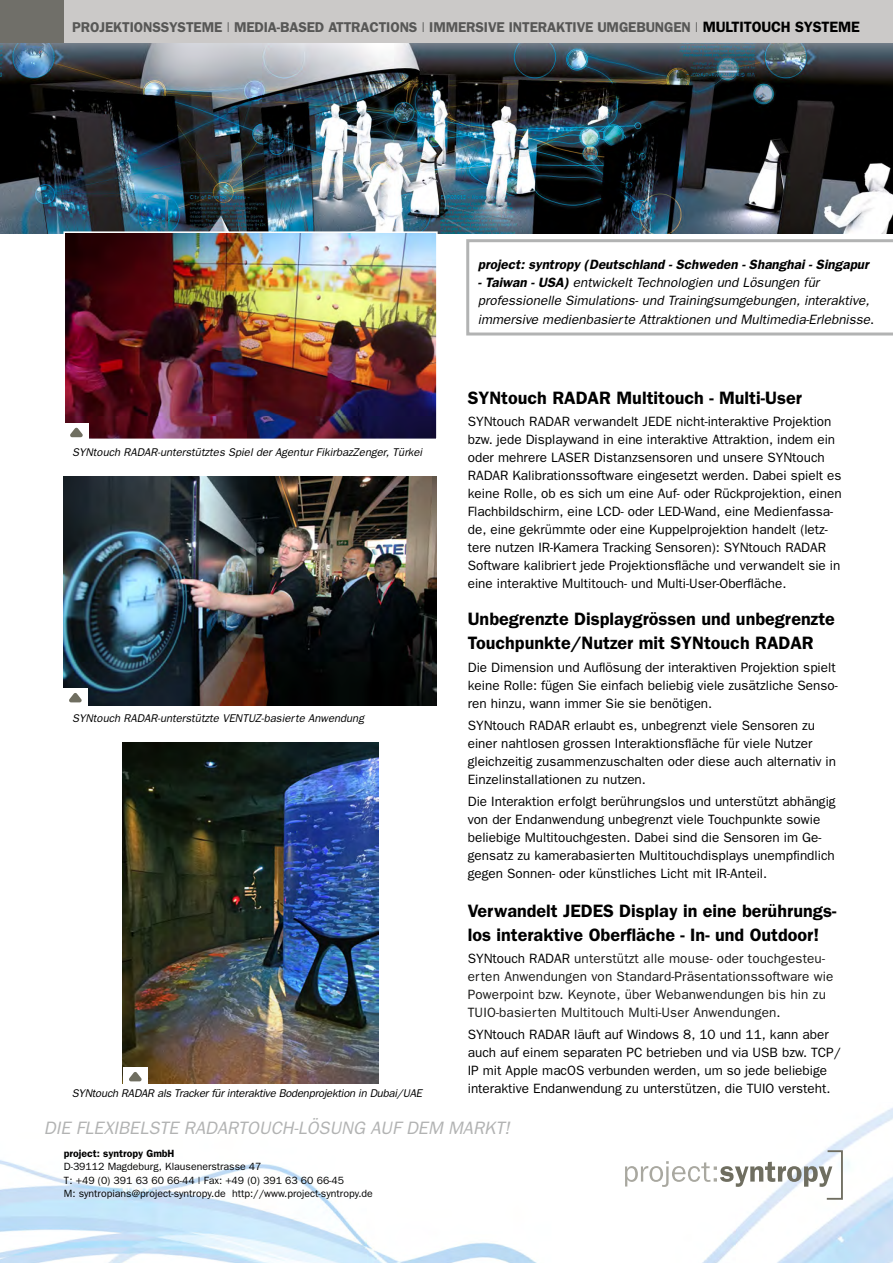
<style>
.page{position:relative;width:893px;height:1263px;background:#fff}
.page>*{position:absolute;margin:0;border:0;box-sizing:border-box;transform-origin:0 0}
.t1{font:600 18px/24px "Franklin Gothic";color:#000}
.t2{font:italic 18px "Franklin Gothic";color:#b2b3b3}
.t3{font:600 14.25px "Franklin Gothic";letter-spacing:-.01em;color:#575756}
.t4{font:13.5px/18px "Franklin Gothic";color:#000}
.t5{font:13.5px/18px "Franklin Gothic";letter-spacing:.01em;color:#1a1a18}
.t6{font:italic 13.5px/18px "Franklin Gothic";color:#000}
.t7{font:italic 600 13.5px "Franklin Gothic";color:#000}
.t8{font:italic 11.25px "Franklin Gothic";color:#000}
.t9{font:italic 11.25px "Franklin Gothic";letter-spacing:-.02em;color:#000}
.t10{font:10.5px/13.5px "Franklin Gothic";color:#000}
.t11{font:600 10.5px "Franklin Gothic";color:#000}
.s1{font-weight:400}
.s2{font-size:15px;color:#000}
.s3{font-weight:600}
.s4{font-style:normal}
.s5{color:#000}
</style>
<div class="page">
<img style="left:0;top:1107px;width:893px;height:156px">
<svg style="left:466px;top:239px;width:427px;height:96px"></svg>
<img style="left:0;top:43px;width:893px;height:191px">
<div style="left:64px;top:0;width:829px;height:43px;background:#cbc9c8"></div>
<div style="left:0;top:0;width:64px;height:43px;background:#706f69"></div>
<img style="left:64px;top:477px;width:373px;height:228px">
<img style="left:66px;top:234px;width:369px;height:203px">
<div style="left:63px;top:231px;width:375px;height:209px;border:2px solid #fff"></div>
<div style="left:63px;top:688px;width:25px;height:17px;background:#fff"></div>
<svg style="left:69px;top:693px;width:13px;height:9px"></svg>
<div style="left:64px;top:423px;width:25px;height:17px;background:#fff"></div>
<svg style="left:70px;top:428px;width:13px;height:9px"></svg>
<svg style="left:625px;top:1149px;width:219px;height:52px"></svg>
<img style="left:123px;top:742px;width:255px;height:341px">
<div style="left:123px;top:1067px;width:24px;height:17px;background:#fff"></div>
<svg style="left:129px;top:1072px;width:13px;height:9px"></svg>
<p class="t3" style="left:72px;top:19px;width:789px">PROJEKTIONSSYSTEME <span class="s1">|</span> MEDIA-BASED ATTRACTIONS <span class="s1">|</span> IMMERSIVE INTERAKTIVE UMGEBUNGEN <span class="s1">|</span> <span class="s2">MULTITOUCH SYSTEME</span></p>
<p class="t8" style="left:72px;top:445px;width:352px">SYNtouch RADAR-unterstütztes Spiel der Agentur FikirbazZenger, Türkei</p>
<p class="t8" style="left:72px;top:711px;width:293px">SYNtouch RADAR-unterstützte VENTUZ-basierte Anwendung</p>
<p class="t9" style="left:72px;top:1087px;width:352px">SYNtouch RADAR als Tracker für interaktive Bodenprojektion in Dubai/UAE</p>
<p class="t7" style="left:478px;top:256px;width:393px">project: syntropy (Deutschland - Schweden - Shanghai - Singapur</p>
<p class="t6" style="left:478px;top:273px;width:393px"><span class="s3">- Taiwan - USA)</span> entwickelt Technologien und Lösungen für professionelle Simulations- und Trainingsumgebungen, interaktive,</p>
<p class="t6" style="left:478px;top:310px;width:398px">immersive medienbasierte Attraktionen und Multimedia-Erlebnisse<span class="s4">.</span></p>
<h1 class="t1" style="left:468px;top:385px;width:336px">SYNtouch RADAR Multitouch - Multi-User</h1>
<p class="t4" style="left:468px;top:412px;width:375px">SYNtouch RADAR verwandelt JEDE nicht-interaktive Projektion bzw. jede Displaywand in eine interaktive Attraktion, indem ein oder mehrere LASER Distanzsensoren und unsere SYNtouch RADAR Kalibrationssoftware eingesetzt werden. Dabei spielt es keine Rolle, ob es sich um eine Auf- oder Rückprojektion, einen Flachbildschirm, eine LCD- oder LED-Wand, eine Medienfassa&shy;de, eine gekrümmte oder eine Kuppelprojektion handelt (letz&shy;tere nutzen IR-Kamera Tracking Sensoren): SYNtouch RADAR Software kalibriert jede Projektionsfläche und verwandelt sie in eine interaktive Multitouch- und Multi-User-Oberfläche.</p>
<h1 class="t1" style="left:468px;top:607px;width:369px">Unbegrenzte Displaygrössen und unbegrenzte<br>Touchpunkte/Nutzer mit SYNtouch RADAR</h1>
<p class="t4" style="left:468px;top:658px;width:371px">Die Dimension und Auflösung der interaktiven Projektion spielt keine Rolle: fügen Sie einfach beliebig viele zusätzliche Senso&shy;ren hinzu, wann immer Sie sie benötigen.</p>
<p class="t4" style="left:468px;top:716px;width:370px">SYNtouch RADAR erlaubt es, unbegrenzt viele Sensoren zu einer nahtlosen grossen Interaktionsfläche für viele Nutzer gleichzeitig zusammenzuschalten oder diese auch alternativ in Einzelinstallationen zu nutzen.</p>
<p class="t4" style="left:468px;top:792px;width:369px">Die Interaktion erfolgt berührungslos und unterstützt abhängig von der Endanwendung unbegrenzt viele Touchpunkte sowie beliebige Multitouchgesten. Dabei sind die Sensoren im Ge&shy;gensatz zu kamerabasierten Multitouchdisplays unempfindlich gegen Sonnen- oder künstliches Licht mit IR-Anteil.</p>
<h1 class="t1" style="left:468px;top:898px;width:370px">Verwandelt JEDES Display in eine berührungs&shy;los interaktive Oberfläche - In- und Outdoor!</h1>
<p class="t5" style="left:468px;top:949px;width:367px"><span class="s5">SYNtouch RADAR</span> unterstützt alle mouse- oder touchgesteu&shy;erten Anwendungen von Standard-Präsentationssoftware wie Powerpoint bzw. Keynote, über Webanwendungen bis hin zu TUIO-basierten Multitouch Multi-User Anwendungen<span class="s5">.</span></p>
<p class="t4" style="left:468px;top:1025px;width:375px">SYNtouch RADAR läuft auf Windows 8, 10 und 11, kann aber auch auf einem separaten PC betrieben und via USB bzw. TCP/ IP mit Apple macOS verbunden werden, um so jede beliebige interaktive Endanwendung zu unterstützen, die TUIO versteht.</p>
<h1 class="t2" style="left:44px;top:1117px;width:467px">DIE FLEXIBELSTE RADARTOUCH-LÖSUNG AUF DEM MARKT!</h1>
<p class="t11" style="left:64px;top:1147px;width:112px">project: syntropy GmbH</p>
<p class="t10" style="left:64px;top:1159px;width:311px">D-39112 Magdeburg, Klausenerstrasse 47<br>T: +49 (0) 391 63 60 66-44 | Fax: +49 (0) 391 63 60 66-45<br>M: syntropians@project-syntropy.de http://www.project-syntropy.de</p>
</div>
